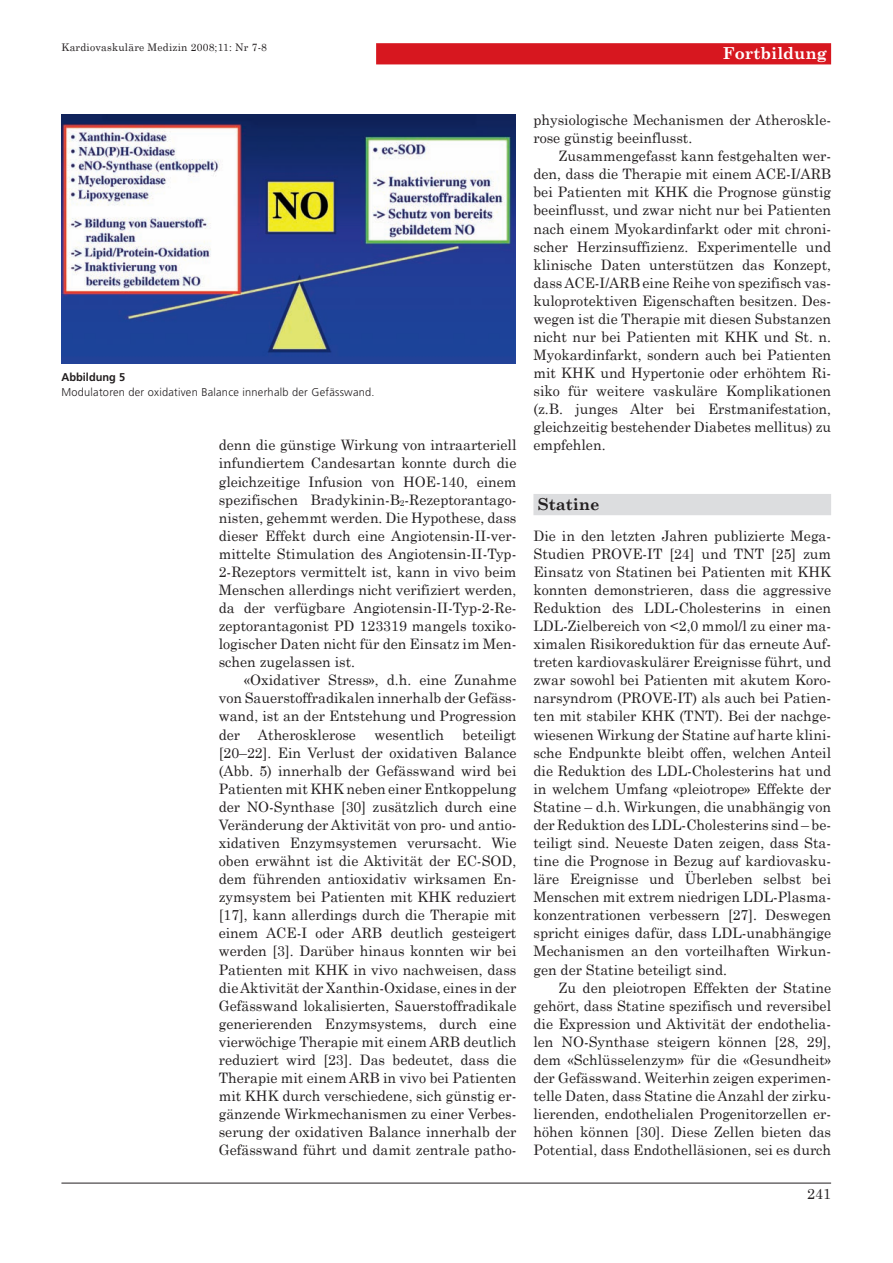
<style>
.page{position:relative;width:893px;height:1263px;background:#fff}
.page>*{position:absolute;margin:0;border:0;box-sizing:border-box;transform-origin:0 0}
.t1{font:700 16.5px "Century Schoolbook";color:#fff}
.t2{font:700 16.5px "Century Schoolbook";color:#231f20}
.t3{font:14.7px "Century Schoolbook";color:#231f20}
.t4{font:14.4px/18px "Century Schoolbook";color:#231f20;text-align:justify}
.t5{font:300 11.25px "Frutiger";letter-spacing:.02em;color:#231f20}
.t6{font:700 11.25px "Frutiger";color:#231f20}
.t7{font:10.5px "Century Schoolbook";letter-spacing:.02em;color:#231f20}
</style>
<div class="page">
<hr style="left:61px;top:1183px;width:770px;height:1px;background:#231f20">
<div style="left:376px;top:43px;width:455px;height:21px;background:#d7171f"></div>
<div style="left:533px;top:494px;width:298px;height:21px;background:#dcdddf"></div>
<img style="left:61px;top:114px;width:454px;height:250px">
<p class="t7" style="left:61px;top:41px;width:207px">Kardiovaskuläre Medizin 2008;11: Nr 7-8</p>
<p class="t1" style="left:723px;top:43px;width:105px">Fortbildung</p>
<p class="t6" style="left:61px;top:373px;width:65px">Abbildung 5</p>
<p class="t5" style="left:61px;top:388px;width:315px">Modulatoren der oxidativen Balance innerhalb der Gefässwand.</p>
<p class="t4" style="left:219px;top:436px;width:299px">denn die günstige Wirkung von intraarteriell infundiertem Candesartan konnte durch die gleichzeitige Infusion von HOE-140, einem spezifischen Bradykinin-B<sub>2</sub>-Rezeptorantago&shy;nisten, gehemmt werden. Die Hypothese, dass dieser Effekt durch eine Angiotensin-II-ver&shy;mittelte Stimulation des Angiotensin-II-Typ-2-Rezeptors vermittelt ist, kann in vivo beim Menschen allerdings nicht verifiziert werden, da der verfügbare Angiotensin-II-Typ-2-Re&shy;zeptorantagonist PD 123319 mangels toxiko&shy;logischer Daten nicht für den Einsatz im Men&shy;schen zugelassen ist.</p>
<p class="t4" style="left:219px;top:671px;width:299px;text-indent:26px">«Oxidativer Stress», d.h. eine Zunahme von Sauerstoffradikalen innerhalb der Gefäss&shy;wand, ist an der Entstehung und Progression der Atherosklerose</p>
<p class="t4" style="left:219px;top:725px;width:299px;text-indent:244px">beteiligt [20–22]. Ein Verlust der oxidativen Balance (Abb. 5) innerhalb der Gefässwand wird bei Patienten mit KHK neben einer Entkoppelung der NO-Synthase [30] zusätzlich durch eine Veränderung der Aktivität von pro- und antio&shy;xidativen Enzymsystemen verursacht. Wie oben erwähnt ist die Aktivität der EC-SOD, dem führenden antioxidativ wirksamen En&shy;zymsystem bei Patienten mit KHK reduziert [17], kann allerdings durch die Therapie mit einem ACE-I oder ARB deutlich gesteigert werden [3]. Darüber hinaus konnten wir bei Patienten mit KHK in vivo nachweisen, dass die Aktivität der Xanthin-Oxidase, eines in der Gefässwand lokalisierten, Sauerstoffradikale generierenden Enzymsystems, durch eine vierwöchige Therapie mit einem ARB deutlich reduziert wird [23]. Das bedeutet, dass die Therapie mit einem ARB in vivo bei Patienten mit KHK durch verschiedene, sich günstig er&shy;gänzende Wirkmechanismen zu einer Verbes&shy;serung der oxidativen Balance innerhalb der Gefässwand führt und damit zentrale patho-</p>
<p class="t4" style="left:375px;top:725px;width:71px">wesentlich</p>
<p class="t4" style="left:533px;top:111px;width:299px">physiologische Mechanismen der Atheroskle&shy;rose günstig beeinflusst.</p>
<p class="t4" style="left:533px;top:147px;width:299px;text-indent:26px">Zusammengefasst kann festgehalten wer&shy;den, dass die Therapie mit einem ACE-I/ARB bei Patienten mit KHK die Prognose günstig beeinflusst, und zwar nicht nur bei Patienten nach einem Myokardinfarkt oder mit chroni&shy;scher Herzinsuffizienz. Experimentelle und klinische Daten unterstützen das Konzept, dass ACE-I/ARB eine Reihe von spezifisch vas&shy;kuloprotektiven Eigenschaften besitzen. Des&shy;wegen ist die Therapie mit diesen Substanzen nicht nur bei Patienten mit KHK und St. n.<br>Myokardinfarkt, sondern auch bei Patienten mit KHK und Hypertonie oder erhöhtem Ri&shy;siko für weitere vaskuläre Komplikationen (z.B. junges Alter bei Erstmanifestation, gleichzeitig bestehender Diabetes mellitus) zu empfehlen.</p>
<p class="t2" style="left:538px;top:494px;width:64px">Statine</p>
<p class="t4" style="left:533px;top:526px;width:299px">Die in den letzten Jahren publizierte Mega-Studien PROVE-IT [24] und TNT [25] zum Einsatz von Statinen bei Patienten mit KHK konnten demonstrieren, dass die aggressive Reduktion des LDL-Cholesterins in einen LDL-Zielbereich von &lt;2,0 mmol/l zu einer ma&shy;ximalen Risikoreduktion für das erneute Auf&shy;treten kardiovaskulärer Ereignisse führt, und zwar sowohl bei Patienten mit akutem Koro&shy;narsyndrom (PROVE-IT) als auch bei Patien&shy;ten mit stabiler KHK (TNT). Bei der nachge&shy;wiesenen Wirkung der Statine auf harte klini&shy;sche Endpunkte bleibt offen, welchen Anteil die Reduktion des LDL-Cholesterins hat und in welchem Umfang «pleiotrope» Effekte der Statine – d.h. Wirkungen, die unabhängig von der Reduktion des LDL-Cholesterins sind – be&shy;teiligt sind. Neueste Daten zeigen, dass Sta&shy;tine die Prognose in Bezug auf kardiovasku&shy;läre Ereignisse und Überleben selbst bei Menschen mit extrem niedrigen LDL-Plasma&shy;konzentrationen verbessern [27]. Deswegen spricht einiges dafür, dass LDL-unabhängige Mechanismen an den vorteilhaften Wirkun&shy;gen der Statine beteiligt sind.</p>
<p class="t4" style="left:533px;top:978px;width:299px;text-indent:26px">Zu den pleiotropen Effekten der Statine gehört, dass Statine spezifisch und reversibel die Expression und Aktivität der endothelia&shy;len NO-Synthase steigern können [28, 29], dem «Schlüsselenzym» für die «Gesundheit» der Gefässwand. Weiterhin zeigen experimen&shy;telle Daten, dass Statine die Anzahl der zirku&shy;lierenden, endothelialen Progenitorzellen er&shy;höhen können [30]. Diese Zellen bieten das Potential, dass Endothelläsionen, sei es durch</p>
<p class="t3" style="left:807px;top:1185px;width:26px">241</p>
</div>
